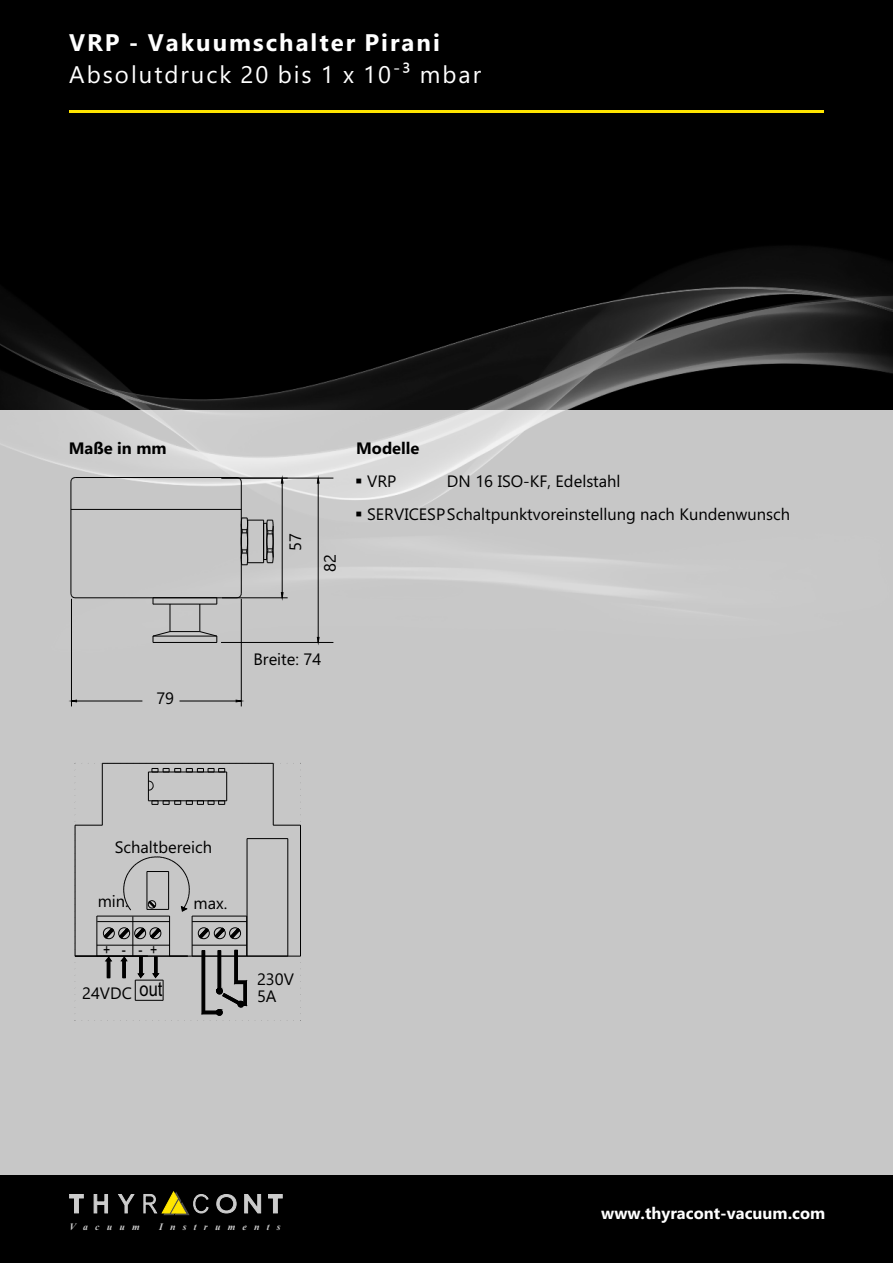
<style>
.page{position:relative;width:893px;height:1263px;background:#fff}
.page>*{position:absolute;margin:0;border:0;box-sizing:border-box;transform-origin:0 0}
.t1{font:24px "Ebrima";letter-spacing:.08em;color:#fff}
.t2{font:700 24px "Ebrima";letter-spacing:.085em;color:#fff}
.t3{font:18px "Ebrima";color:#fff}
.t4{font:16.5px "Ebrima";color:#000}
.t5{font:700 16.5px "Ebrima";color:#fff}
.t6{font:700 16.5px "Ebrima";color:#000}
.t7{font:15px "Arial Narrow";color:#000}
.t8{font:italic 700 9.9px "Times New Roman";color:#ccc}
.s1{font-size:24px}
.s2{font-family:"Arial Narrow";font-size:20.1px}
</style>
<div class="page">
<img style="left:0;top:0;width:893px;height:1263px">
<div style="left:0;top:410px;width:893px;height:764px;background:#c7c7c7"></div>
<svg style="left:217px;top:1194px;width:19px;height:19px"></svg>
<svg style="left:119px;top:1194px;width:15px;height:19px"></svg>
<svg style="left:70px;top:1194px;width:13px;height:19px"></svg>
<svg style="left:94px;top:1194px;width:14px;height:19px"></svg>
<svg style="left:144px;top:1191px;width:64px;height:24px;background:#4c4820"></svg>
<svg style="left:268px;top:1194px;width:14px;height:19px"></svg>
<svg style="left:245px;top:1194px;width:16px;height:19px"></svg>
<hr style="left:71px;top:482px;width:1px;height:112px;background:#000">
<svg style="left:71px;top:477px;width:4px;height:5px"></svg>
<hr style="left:75px;top:477px;width:162px;height:1px;background:#000">
<svg style="left:237px;top:477px;width:5px;height:5px"></svg>
<hr style="left:241px;top:482px;width:1px;height:112px;background:#000">
<svg style="left:237px;top:593px;width:5px;height:4px"></svg>
<hr style="left:75px;top:597px;width:162px;height:1px;background:#000">
<svg style="left:71px;top:593px;width:4px;height:5px"></svg>
<hr style="left:71px;top:509px;width:170px;height:1px;background:#000">
<hr style="left:153px;top:642px;width:64px;height:1px;background:#000">
<hr style="left:170px;top:631px;width:30px;height:1px;background:#000">
<hr style="left:153px;top:604px;width:64px;height:1px;background:#000">
<hr style="left:153px;top:636px;width:64px;height:1px;background:#000">
<hr style="left:71px;top:599px;width:1px;height:107px;background:#000">
<hr style="left:241px;top:599px;width:1px;height:107px;background:#000">
<hr style="left:71px;top:701px;width:71px;height:1px;background:#000">
<hr style="left:180px;top:701px;width:61px;height:1px;background:#000">
<svg style="left:153px;top:598px;width:18px;height:44px"></svg>
<hr style="left:222px;top:597px;width:66px;height:1px;background:#000">
<hr style="left:282px;top:478px;width:1px;height:120px;background:#000">
<hr style="left:221px;top:478px;width:112px;height:1px;background:#000">
<hr style="left:221px;top:642px;width:112px;height:1px;background:#000">
<hr style="left:318px;top:478px;width:1px;height:164px;background:#000">
<svg style="left:200px;top:598px;width:18px;height:44px"></svg>
<svg style="left:241px;top:518px;width:33px;height:47px;background:#999"></svg>
<hr style="left:273px;top:526px;width:1px;height:31px;background:#000">
<hr style="left:75px;top:956px;width:226px;height:1px;background:#000">
<hr style="left:300px;top:825px;width:1px;height:131px;background:#000">
<hr style="left:273px;top:763px;width:1px;height:62px;background:#000">
<hr style="left:102px;top:763px;width:171px;height:1px;background:#000">
<hr style="left:102px;top:763px;width:1px;height:62px;background:#000">
<hr style="left:75px;top:825px;width:1px;height:131px;background:#000">
<hr style="left:247px;top:838px;width:1px;height:118px;background:#000">
<hr style="left:247px;top:838px;width:41px;height:1px;background:#000">
<hr style="left:288px;top:839px;width:1px;height:117px;background:#000">
<svg style="left:75px;top:988px;width:1px;height:13px"></svg>
<svg style="left:75px;top:937px;width:1px;height:13px"></svg>
<svg style="left:75px;top:905px;width:1px;height:13px"></svg>
<svg style="left:75px;top:879px;width:1px;height:13px"></svg>
<svg style="left:75px;top:860px;width:1px;height:13px"></svg>
<svg style="left:75px;top:815px;width:27px;height:26px"></svg>
<svg style="left:75px;top:783px;width:1px;height:13px"></svg>
<svg style="left:82px;top:763px;width:13px;height:1px"></svg>
<svg style="left:114px;top:763px;width:13px;height:1px"></svg>
<svg style="left:236px;top:763px;width:13px;height:1px"></svg>
<svg style="left:300px;top:770px;width:1px;height:13px"></svg>
<svg style="left:300px;top:802px;width:1px;height:13px"></svg>
<svg style="left:273px;top:821px;width:28px;height:7px"></svg>
<svg style="left:300px;top:956px;width:1px;height:13px"></svg>
<svg style="left:300px;top:988px;width:1px;height:13px"></svg>
<svg style="left:114px;top:1020px;width:13px;height:1px"></svg>
<svg style="left:82px;top:1020px;width:13px;height:1px"></svg>
<hr style="left:97px;top:916px;width:1px;height:40px;background:#000">
<hr style="left:97px;top:916px;width:73px;height:1px;background:#000">
<hr style="left:169px;top:916px;width:1px;height:40px;background:#000">
<hr style="left:97px;top:921px;width:73px;height:1px;background:#000">
<hr style="left:97px;top:945px;width:73px;height:1px;background:#000">
<svg style="left:75px;top:957px;width:1px;height:12px"></svg>
<div style="left:118px;top:927px;width:12px;height:12px;border:1px solid #000;border-radius:50%"></div>
<div style="left:103px;top:927px;width:12px;height:12px;border:1px solid #000;border-radius:50%"></div>
<div style="left:150px;top:927px;width:11px;height:12px;border:1px solid #000;border-radius:50%"></div>
<div style="left:134px;top:927px;width:12px;height:12px;border:1px solid #000;border-radius:50%"></div>
<hr style="left:133px;top:916px;width:1px;height:40px;background:#000">
<svg style="left:105px;top:957px;width:7px;height:21px"></svg>
<svg style="left:121px;top:957px;width:6px;height:21px"></svg>
<svg style="left:104px;top:928px;width:25px;height:11px"></svg>
<svg style="left:135px;top:927px;width:25px;height:12px"></svg>
<hr style="left:192px;top:916px;width:1px;height:40px;background:#000">
<hr style="left:192px;top:916px;width:55px;height:1px;background:#000">
<hr style="left:246px;top:916px;width:1px;height:40px;background:#000">
<hr style="left:192px;top:921px;width:55px;height:1px;background:#000">
<hr style="left:192px;top:945px;width:55px;height:1px;background:#000">
<div style="left:229px;top:927px;width:12px;height:12px;border:1px solid #000;border-radius:50%"></div>
<svg style="left:133px;top:950px;width:116px;height:71px;background:#a7a7a7"></svg>
<div style="left:198px;top:927px;width:11px;height:12px;border:1px solid #000;border-radius:50%"></div>
<div style="left:214px;top:927px;width:11px;height:12px;border:1px solid #000;border-radius:50%"></div>
<svg style="left:199px;top:928px;width:10px;height:11px"></svg>
<svg style="left:215px;top:927px;width:25px;height:12px"></svg>
<svg style="left:123px;top:856px;width:67px;height:56px;background:#b5b5b5"></svg>
<svg style="left:146px;top:763px;width:84px;height:42px;background:#aaa"></svg>
<hr style="left:70px;top:110px;width:754px;height:3px;background:#ffe500">
<h1 class="t2" style="left:69px;top:33px;width:372px">VRP - Vakuumschalter Pirani</h1>
<h1 class="t1" style="left:69px;top:65px;width:413px">Absolutdruck 20 bis 1 x 10 mbar</h1>
<p class="t3" style="left:393px;top:61px;width:19px">-<span class="s1">³</span></p>
<p class="t6" style="left:69px;top:441px;width:99px">Maße in mm</p>
<p class="t4" style="left:156px;top:692px;width:19px">79</p>
<p class="t4" style="left:289px;top:551px;width:19px;rotate:-90deg">57</p>
<p class="t4" style="left:324px;top:572px;width:19px;rotate:-90deg">82</p>
<p class="t6" style="left:356px;top:441px;width:65px">Modelle</p>
<p class="t4" style="left:356px;top:475px;width:42px">■ VRP</p>
<p class="t4" style="left:447px;top:475px;width:175px">DN 16 ISO-KF, Edelstahl</p>
<p class="t4" style="left:356px;top:508px;width:436px">■ SERVICESP Schaltpunktvoreinstellung nach Kundenwunsch</p>
<p class="t4" style="left:253px;top:653px;width:69px">Breite: 74</p>
<p class="t4" style="left:115px;top:841px;width:99px">Schaltbereich</p>
<p class="t4" style="left:98px;top:895px;width:33px">min.</p>
<p class="t7" style="left:122px;top:944px;width:37px">- -+</p>
<p class="t7" style="left:103px;top:944px;width:9px">+</p>
<p class="t4" style="left:194px;top:897px;width:35px">max.</p>
<p class="t4" style="left:257px;top:973px;width:38px">230V</p>
<p class="t4" style="left:82px;top:986px;width:82px">24VDC <span class="s2">out</span></p>
<p class="t4" style="left:257px;top:989px;width:21px">5A</p>
<p class="t8" style="left:69px;top:1223px;width:72px">V a c u u m</p>
<p class="t8" style="left:159px;top:1223px;width:123px">I n s t r u m e n t s</p>
<p class="t5" style="left:601px;top:1207px;width:226px">www.thyracont-vacuum.com</p>
</div>
